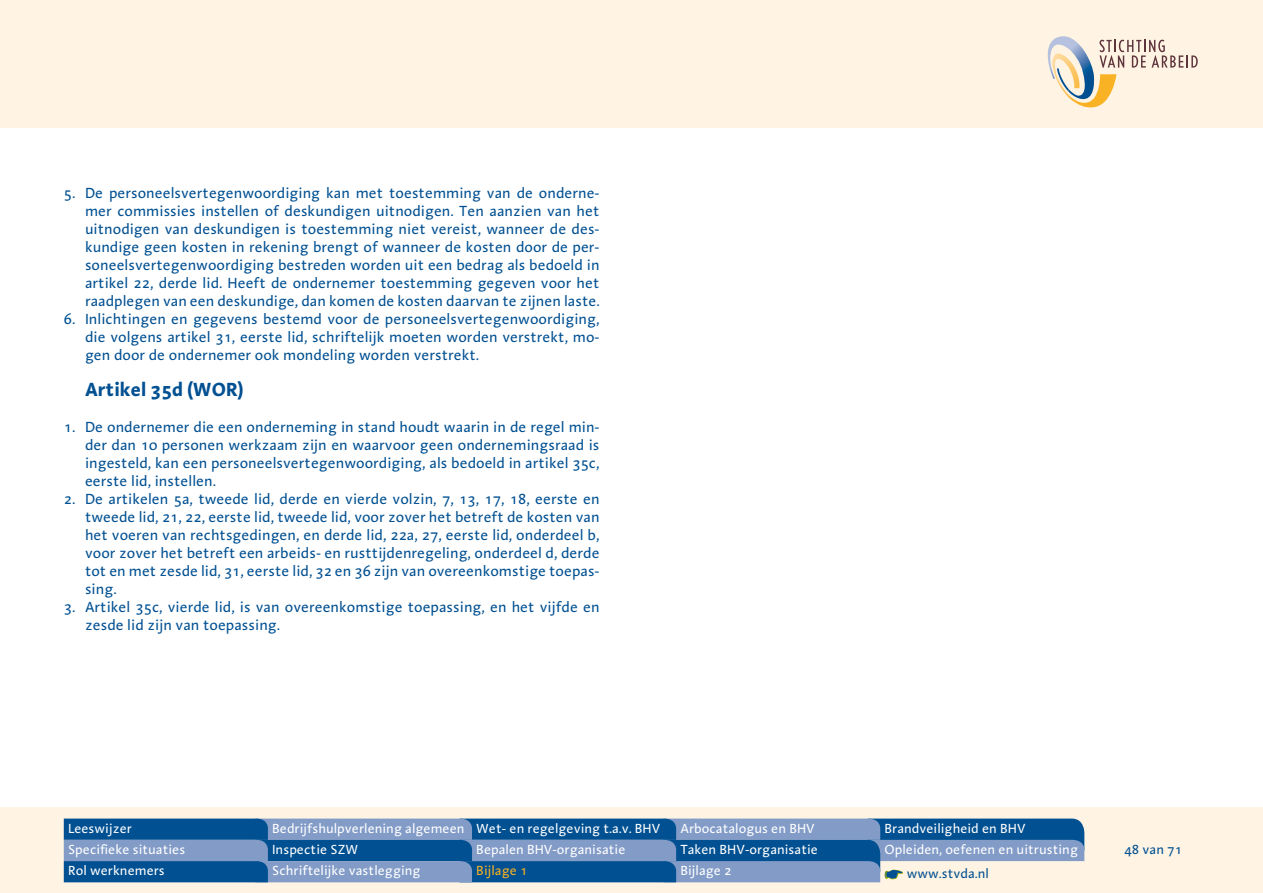
<style>
.page{position:relative;width:1263px;height:893px;background:#fff}
.page>*{position:absolute;margin:0;border:0;box-sizing:border-box;transform-origin:0 0}
.t1{font:700 19.5px "Linotype Aroma";color:#005092}
.t2{font:15px/18px "Linotype Aroma";color:#005092;text-align:justify}
.t3{font:13.5px/21.3px "Linotype Aroma";color:#fff}
.t4{font:13.5px "Linotype Aroma";color:#005092}
.t5{font:13.5px "Linotype Aroma";color:#f9b122}
</style>
<div class="page">
<div style="left:0;top:0;width:1263px;height:128px;background:#fff4e3"></div>
<div style="left:0;top:808px;width:1263px;height:85px;background:#fff4e3"></div>
<svg style="left:64px;top:819px;width:1020px;height:63px;background:#4d7eb0"></svg>
<svg style="left:1047px;top:36px;width:151px;height:72px"></svg>
<p class="t2" style="left:85px;top:184px;width:516px;text-indent:-21px">5. De personeelsvertegenwoordiging kan met toestemming van de onderne&shy;mer commissies instellen of deskundigen uitnodigen. Ten aanzien van het uitnodigen van deskundigen is toestemming niet vereist, wanneer de des&shy;kundige geen kosten in rekening brengt of wanneer de kosten door de per&shy;soneelsvertegenwoordiging bestreden worden uit een bedrag als bedoeld in artikel 22, derde lid. Heeft de ondernemer toestemming gegeven voor het raadplegen van een deskundige, dan komen de kosten daarvan te zijnen laste.</p>
<p class="t2" style="left:85px;top:310px;width:516px;text-indent:-21px">6. Inlichtingen en gegevens bestemd voor de personeelsvertegenwoordiging, die volgens artikel 31, eerste lid, schriftelijk moeten worden verstrekt, mo&shy;gen door de ondernemer ook mondeling worden verstrekt.</p>
<h1 class="t1" style="left:85px;top:376px;width:160px">Artikel 35d (WOR)</h1>
<p class="t2" style="left:85px;top:418px;width:516px;text-indent:-21px">1. De ondernemer die een onderneming in stand houdt waarin in de regel min&shy;der dan 10 personen werkzaam zijn en waarvoor geen ondernemingsraad is ingesteld, kan een personeelsvertegenwoordiging, als bedoeld in artikel 35c, eerste lid, instellen.</p>
<p class="t2" style="left:85px;top:490px;width:516px;text-indent:-21px">2. De artikelen 5a, tweede lid, derde en vierde volzin, 7, 13, 17, 18, eerste en tweede lid, 21, 22, eerste lid, tweede lid, voor zover het betreft de kosten van het voeren van rechtsgedingen, en derde lid, 22a, 27, eerste lid, onderdeel b, voor zover het betreft een arbeids- en rusttijdenregeling, onderdeel d, derde tot en met zesde lid, 31, eerste lid, 32 en 36 zijn van overeenkomstige toepas&shy;sing.</p>
<p class="t2" style="left:85px;top:598px;width:516px;text-indent:-21px">3. Artikel 35c, vierde lid, is van overeenkomstige toepassing, en het vijfde en zesde lid zijn van toepassing.</p>
<p class="t3" style="left:68px;top:817px;width:119px">Leeswijzer<br>Specifieke situaties<br>Rol werknemers</p>
<p class="t3" style="left:272px;top:817px;width:194px">Bedrijfshulpverlening algemeen<br>Inspectie SZW<br>Schriftelijke vastlegging</p>
<p class="t3" style="left:476px;top:817px;width:185px">Wet- en regelgeving t.a.v. BHV<br>Bepalen BHV-organisatie</p>
<p class="t5" style="left:476px;top:862px;width:53px">Bijlage 1</p>
<p class="t3" style="left:680px;top:817px;width:139px">Arbocatalogus en BHV<br>Taken BHV-organisatie<br>Bijlage 2</p>
<p class="t3" style="left:884px;top:817px;width:195px">Brandveiligheid en BHV<br>Opleiden, oefenen en uitrusting</p>
<p class="t4" style="left:884px;top:865px;width:106px">☛ www.stvda.nl</p>
<p class="t4" style="left:1124px;top:841px;width:59px">48 van 71</p>
</div>
